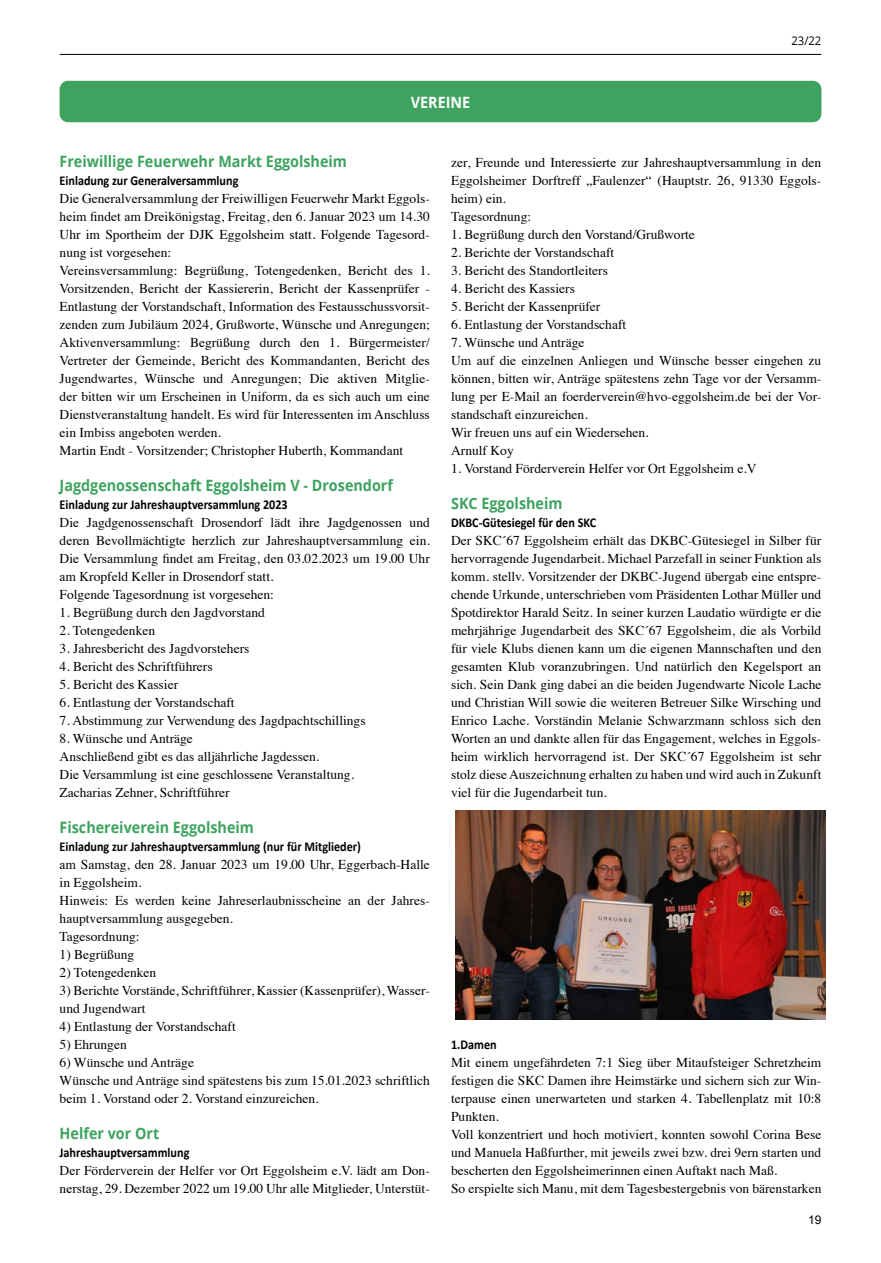
<style>
.page{position:relative;width:881px;height:1263px;background:#fff}
.page>*{position:absolute;margin:0;border:0;box-sizing:border-box;transform-origin:0 0}
.t1{font:700 15.6px "Open Sans";color:#3da35f;scale:.92 1}
.t2{font:700 15.6px "Open Sans";color:#fff;scale:.92 1}
.t3{font:13.5px/18px "Times";color:#000}
.t4{font:700 13.5px "Calibri";color:#000;scale:.9 1}
.t5{font:12px "Open Sans";color:#000;scale:.94 1}
.t6{font:12px "Arial";color:#000}
</style>
<div class="page">
<hr style="left:60px;top:54px;width:761px;height:1px;background:#000">
<div style="left:60px;top:81px;width:761px;height:41px;background:#3da35f;border-radius:9px"></div>
<img style="left:455px;top:810px;width:370px;height:209px">
<p class="t2" style="left:410px;top:91px;width:66px">VEREINE</p>
<p class="t5" style="left:791px;top:32px;width:33px">23/22</p>
<p class="t1" style="left:60px;top:150px;width:314px">Freiwillige Feuerwehr Markt Eggolsheim</p>
<p class="t4" style="left:60px;top:171px;width:200px">Einladung zur Generalversammlung</p>
<p class="t3" style="left:60px;top:188px;width:371px">Die Generalversammlung der Freiwilligen Feuerwehr Markt Eggols&shy;heim findet am Dreikönigstag, Freitag, den 6. Januar 2023 um 14.30<br>Uhr im Sportheim der DJK Eggolsheim statt. Folgende Tagesord&shy;nung ist vorgesehen:<br>Vereinsversammlung: Begrüßung, Totengedenken, Bericht des 1.<br>Vorsitzenden, Bericht der Kassiererin, Bericht der Kassenprüfer - Entlastung der Vorstandschaft, Information des Festausschussvorsit&shy;zenden zum Jubiläum 2024, Grußworte, Wünsche und Anregungen; Aktivenversammlung: Begrüßung durch den 1. Bürgermeister/ Vertreter der Gemeinde, Bericht des Kommandanten, Bericht des Jugendwartes, Wünsche und Anregungen; Die aktiven Mitglie&shy;der bitten wir um Erscheinen in Uniform, da es sich auch um eine Dienstveranstaltung handelt. Es wird für Interessenten im Anschluss ein Imbiss angeboten werden.<br>Martin Endt - Vorsitzender; Christopher Huberth, Kommandant</p>
<p class="t1" style="left:60px;top:474px;width:364px">Jagdgenossenschaft Eggolsheim V - Drosendorf</p>
<p class="t4" style="left:60px;top:495px;width:255px">Einladung zur Jahreshauptversammlung 2023</p>
<p class="t3" style="left:60px;top:512px;width:371px">Die Jagdgenossenschaft Drosendorf lädt ihre Jagdgenossen und deren Bevollmächtigte herzlich zur Jahreshauptversammlung ein.<br>Die Versammlung findet am Freitag, den 03.02.2023 um 19.00 Uhr am Kropfeld Keller in Drosendorf statt.<br>Folgende Tagesordnung ist vorgesehen:</p>
<p class="t3" style="left:60px;top:602px;width:207px">1. Begrüßung durch den Jagdvorstand</p>
<p class="t3" style="left:60px;top:620px;width:97px">2. Totengedenken</p>
<p class="t3" style="left:60px;top:638px;width:191px">3. Jahresbericht des Jagdvorstehers</p>
<p class="t3" style="left:60px;top:656px;width:154px">4. Bericht des Schriftführers</p>
<p class="t3" style="left:60px;top:674px;width:120px">5. Bericht des Kassier</p>
<p class="t3" style="left:60px;top:692px;width:176px">6. Entlastung der Vorstandschaft</p>
<p class="t3" style="left:60px;top:710px;width:307px">7. Abstimmung zur Verwendung des Jagdpachtschillings</p>
<p class="t3" style="left:60px;top:728px;width:296px">8. Wünsche und Anträge<br>Anschließend gibt es das alljährliche Jagdessen.<br>Die Versammlung ist eine geschlossene Veranstaltung.<br>Zacharias Zehner, Schriftführer</p>
<p class="t1" style="left:60px;top:816px;width:213px">Fischereiverein Eggolsheim</p>
<p class="t4" style="left:60px;top:837px;width:336px">Einladung zur Jahreshauptversammlung (nur für Mitglieder)</p>
<p class="t3" style="left:60px;top:854px;width:371px">am Samstag, den 28. Januar 2023 um 19.00 Uhr, Eggerbach-Halle in Eggolsheim.<br>Hinweis: Es werden keine Jahreserlaubnisscheine an der Jahres&shy;hauptversammlung ausgegeben.<br>Tagesordnung:</p>
<p class="t3" style="left:60px;top:944px;width:76px">1) Begrüßung</p>
<p class="t3" style="left:60px;top:962px;width:98px">2) Totengedenken</p>
<p class="t3" style="left:60px;top:980px;width:371px">3) Berichte Vorstände, Schriftführer, Kassier (Kassenprüfer), Wasser&shy;und Jugendwart</p>
<p class="t3" style="left:60px;top:1016px;width:178px">4) Entlastung der Vorstandschaft</p>
<p class="t3" style="left:60px;top:1034px;width:69px">5) Ehrungen</p>
<p class="t3" style="left:60px;top:1052px;width:371px">6) Wünsche und Anträge<br>Wünsche und Anträge sind spätestens bis zum 15.01.2023 schriftlich beim 1. Vorstand oder 2. Vorstand einzureichen.</p>
<p class="t1" style="left:60px;top:1122px;width:110px">Helfer vor Ort</p>
<p class="t4" style="left:60px;top:1143px;width:146px">Jahreshauptversammlung</p>
<p class="t3" style="left:60px;top:1160px;width:371px">Der Förderverein der Helfer vor Ort Eggolsheim e.V. lädt am Don&shy;nerstag, 29. Dezember 2022 um 19.00 Uhr alle Mitglieder, Unterstüt-</p>
<p class="t3" style="left:451px;top:152px;width:371px">zer, Freunde und Interessierte zur Jahreshauptversammlung in den Eggolsheimer Dorftreff „Faulenzer“ (Hauptstr. 26, 91330 Eggols&shy;heim) ein.<br>Tagesordnung:</p>
<p class="t3" style="left:451px;top:224px;width:245px">1. Begrüßung durch den Vorstand/Grußworte</p>
<p class="t3" style="left:451px;top:242px;width:164px">2. Berichte der Vorstandschaft</p>
<p class="t3" style="left:451px;top:260px;width:158px">3. Bericht des Standortleiters</p>
<p class="t3" style="left:451px;top:278px;width:125px">4. Bericht des Kassiers</p>
<p class="t3" style="left:451px;top:296px;width:151px">5. Bericht der Kassenprüfer</p>
<p class="t3" style="left:451px;top:314px;width:176px">6. Entlastung der Vorstandschaft</p>
<p class="t3" style="left:451px;top:332px;width:371px">7. Wünsche und Anträge<br>Um auf die einzelnen Anliegen und Wünsche besser eingehen zu können, bitten wir, Anträge spätestens zehn Tage vor der Versamm&shy;lung per E-Mail an foerderverein@hvo-eggolsheim.de bei der Vor&shy;standschaft einzureichen.<br>Wir freuen uns auf ein Wiedersehen.<br>Arnulf Koy</p>
<p class="t3" style="left:451px;top:458px;width:307px">1. Vorstand Förderverein Helfer vor Ort Eggolsheim e.V</p>
<p class="t1" style="left:451px;top:492px;width:123px">SKC Eggolsheim</p>
<p class="t4" style="left:451px;top:513px;width:162px">DKBC-Gütesiegel für den SKC</p>
<p class="t3" style="left:451px;top:530px;width:371px;text-align:justify">Der SKC´67 Eggolsheim erhält das DKBC-Gütesiegel in Silber für hervorragende Jugendarbeit. Michael Parzefall in seiner Funktion als komm. stellv. Vorsitzender der DKBC-Jugend übergab eine entspre&shy;chende Urkunde, unterschrieben vom Präsidenten Lothar Müller und Spotdirektor Harald Seitz. In seiner kurzen Laudatio würdigte er die mehrjährige Jugendarbeit des SKC´67 Eggolsheim, die als Vorbild für viele Klubs dienen kann um die eigenen Mannschaften und den gesamten Klub voranzubringen. Und natürlich den Kegelsport an sich. Sein Dank ging dabei an die beiden Jugendwarte Nicole Lache und Christian Will sowie die weiteren Betreuer Silke Wirsching und Enrico Lache. Vorständin Melanie Schwarzmann schloss sich den Worten an und dankte allen für das Engagement, welches in Eggols&shy;heim wirklich hervorragend ist. Der SKC´67 Eggolsheim ist sehr stolz diese Auszeichnung erhalten zu haben und wird auch in Zukunft viel für die Jugendarbeit tun.</p>
<p class="t4" style="left:451px;top:1035px;width:52px">1.Damen</p>
<p class="t3" style="left:451px;top:1052px;width:371px">Mit einem ungefährdeten 7:1 Sieg über Mitaufsteiger Schretzheim festigen die SKC Damen ihre Heimstärke und sichern sich zur Win&shy;terpause einen unerwarteten und starken 4. Tabellenplatz mit 10:8<br>Punkten.<br>Voll konzentriert und hoch motiviert, konnten sowohl Corina Bese und Manuela Haßfurther, mit jeweils zwei bzw. drei 9ern starten und bescherten den Eggolsheimerinnen einen Auftakt nach Maß.<br>So erspielte sich Manu, mit dem Tagesbestergebnis von bärenstarken</p>
<p class="t6" style="left:807px;top:1211px;width:15px">19</p>
</div>
